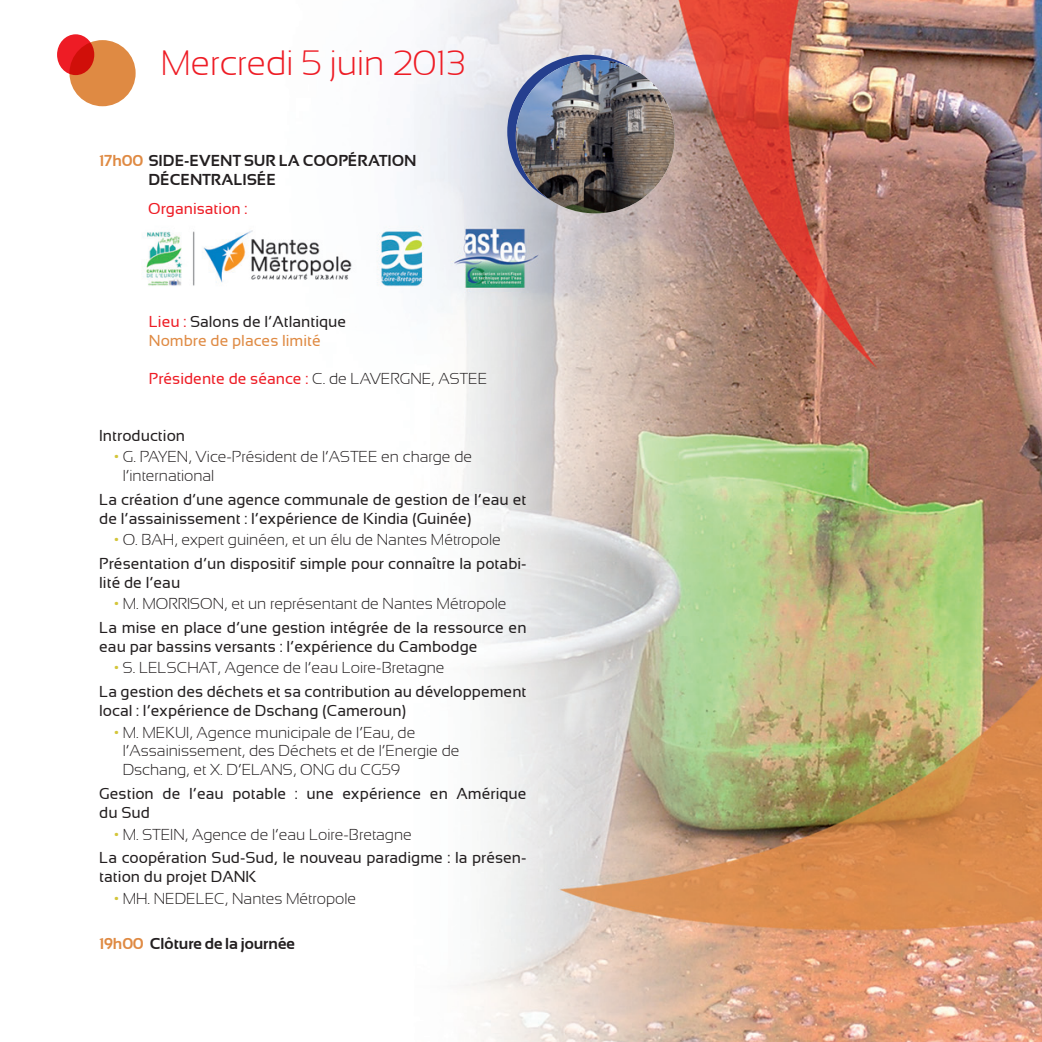
<style>
.page{position:relative;width:1042px;height:1042px;background:#fff}
.page>*{position:absolute;margin:0;border:0;box-sizing:border-box;transform-origin:0 0}
.t1{font:300 35px "Sansation";color:#ee1c25}
.Texte_regular{font:15.75px/18.9px "Sansation";color:#231f20}
.Intervenants{font:300 15.75px/18.9px "Sansation";color:#231f20}
.Titres{font:700 15.75px/18.9px "Sansation";color:#231f20}
.Titres-2{font:15.75px "Sansation";color:#ee1c25}
.Titres-3{font:15.75px/18.9px "Sansation";color:#231f20}
.s1{color:#df8a43}
.s2{color:#ee1c25}
.s3{font-weight:300;color:#231f20}
.s4{color:#d3c53a}
</style>
<div class="page">
<img style="left:57px;top:0;width:985px;height:1042px">
<div style="left:69px;top:40px;width:67px;height:66px;background:#df8a43;border-radius:50%"></div>
<svg style="left:57px;top:34px;width:37px;height:41px"></svg>
<div style="left:507px;top:55px;width:159px;height:153px;background:#253f8e;border-radius:50%"></div>
<img style="left:516px;top:60px;width:159px;height:153px">
<p class="t1" style="left:161px;top:44px;width:306px">Mercredi 5 juin 2013</p>
<p class="Titres" style="left:148px;top:151px;width:270px;text-indent:-49px"><span class="s1">17h00</span> SIDE-EVENT SUR LA COOPÉRATION<br>DÉCENTRALISÉE</p>
<p class="Titres-2" style="left:148px;top:199px;width:101px">Organisation :</p>
<p class="Titres-3" style="left:149px;top:312px;width:199px"><span class="s2">Lieu :</span> Salons de l’Atlantique<br><span class="s1">Nombre de places limité</span></p>
<p class="Titres-2" style="left:149px;top:370px;width:340px">Présidente de séance : <span class="s3">C. de LAVERGNE, ASTEE</span></p>
<p class="Texte_regular" style="left:99px;top:426px;width:87px">Introduction</p>
<p class="Intervenants" style="left:123px;top:447px;width:351px;text-indent:-9px"><span class="s4">•</span> G. PAYEN, Vice-Président de l’ASTEE en charge de l’international</p>
<p class="Texte_regular" style="left:99px;top:490px;width:429px">La création d’une agence communale de gestion de l’eau et de l’assainissement : l’expérience de Kindia (Guinée)</p>
<p class="Intervenants" style="left:114px;top:530px;width:388px"><span class="s4">•</span> O. BAH, expert guinéen, et un élu de Nantes Métropole</p>
<p class="Texte_regular" style="left:99px;top:554px;width:429px">Présentation d’un dispositif simple pour connaître la potabi&shy;lité de l’eau</p>
<p class="Intervenants" style="left:114px;top:594px;width:394px"><span class="s4">•</span> M. MORRISON, et un représentant de Nantes Métropole</p>
<p class="Texte_regular" style="left:99px;top:618px;width:429px">La mise en place d’une gestion intégrée de la ressource en eau par bassins versants : l’expérience du Cambodge</p>
<p class="Intervenants" style="left:114px;top:658px;width:332px"><span class="s4">•</span> S. LELSCHAT, Agence de l’eau Loire-Bretagne</p>
<p class="Texte_regular" style="left:99px;top:682px;width:429px">La gestion des déchets et sa contribution au développement local : l’expérience de Dschang (Cameroun)</p>
<p class="Intervenants" style="left:123px;top:723px;width:338px;text-indent:-9px"><span class="s4">•</span> M. MEKUI, Agence municipale de l’Eau, de l’Assainissement, des Déchets et de l’Energie de<br>Dschang, et X. D’ELANS, ONG du CG59</p>
<p class="Texte_regular" style="left:99px;top:784px;width:429px">Gestion de l’eau potable : une expérience en Amérique du Sud</p>
<p class="Intervenants" style="left:114px;top:824px;width:299px"><span class="s4">•</span> M. STEIN, Agence de l’eau Loire-Bretagne</p>
<p class="Texte_regular" style="left:99px;top:848px;width:429px">La coopération Sud-Sud, le nouveau paradigme : la présen&shy;tation du projet DANK</p>
<p class="Intervenants" style="left:114px;top:889px;width:244px"><span class="s4">•</span> MH. NEDELEC, Nantes Métropole</p>
<p class="Titres" style="left:99px;top:934px;width:197px"><span class="s1">19h00</span> Clôture de la journée</p>
</div>
